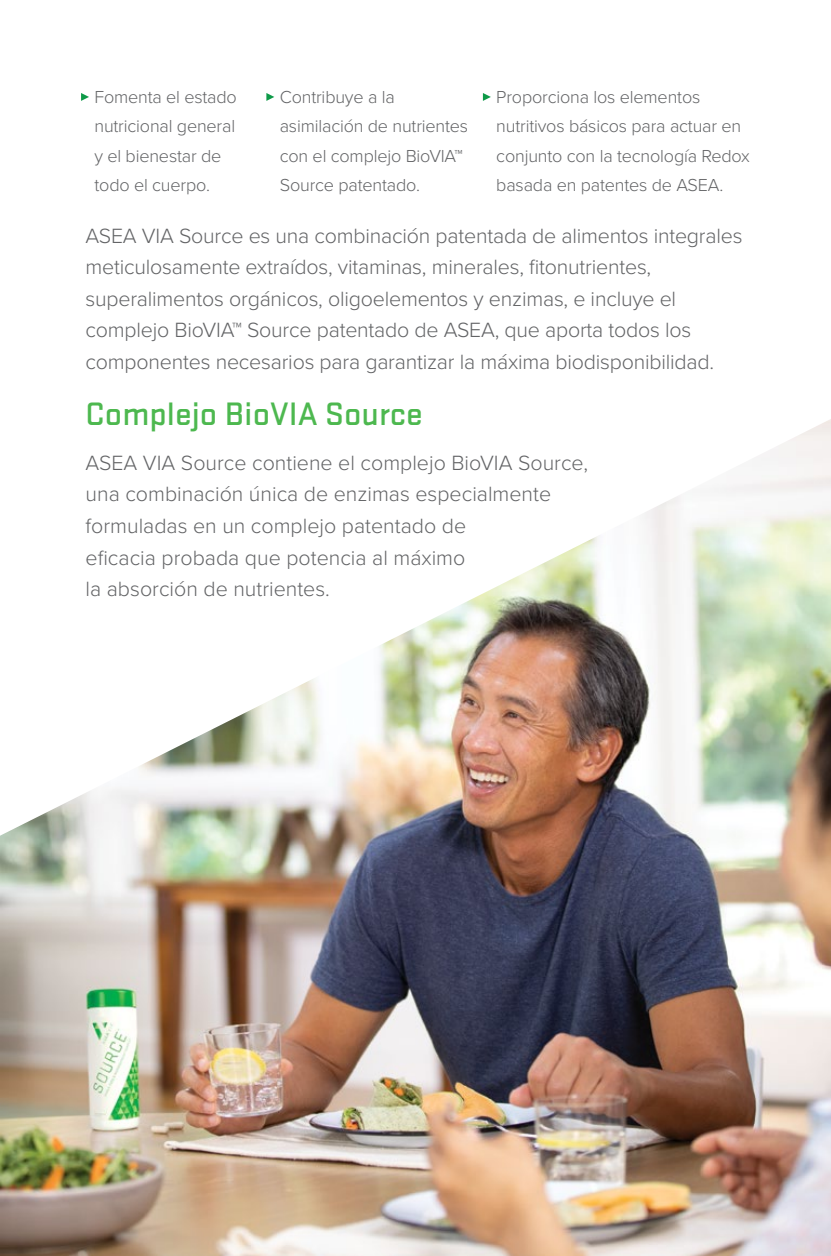
<style>
.page{position:relative;width:831px;height:1256px;background:#fff}
.page>*{position:absolute;margin:0;border:0;box-sizing:border-box;transform-origin:0 0}
.t1{font:500 33.75px "Stratum 2";color:#4db84f}
.t2{font:300 21.38px/31.5px "Proxima Nova";letter-spacing:-.01em;color:#636466}
.t3{font:300 18px/29.2px "Proxima Nova";letter-spacing:-.01em;color:#636466}
</style>
<div class="page">
<img style="left:0;top:420px;width:830px;height:836px">
<svg style="left:81px;top:93px;width:8px;height:8px"></svg>
<svg style="left:266px;top:93px;width:8px;height:8px"></svg>
<svg style="left:482px;top:93px;width:8px;height:8px"></svg>
<p class="t3" style="left:94px;top:82px;width:144px">Fomenta el estado nutricional general y el bienestar de todo el cuerpo.</p>
<p class="t3" style="left:280px;top:82px;width:190px">Contribuye a la asimilación de nutrientes con el complejo BioVIA™<br>Source patentado.</p>
<p class="t3" style="left:496px;top:82px;width:255px">Proporciona los elementos nutritivos básicos para actuar en conjunto con la tecnología Redox basada en patentes de ASEA.</p>
<p class="t2" style="left:86px;top:219px;width:658px">ASEA VIA Source es una combinación patentada de alimentos integrales meticulosamente extraídos, vitaminas, minerales, fitonutrientes, superalimentos orgánicos, oligoelementos y enzimas, e incluye el complejo BioVIA™ Source patentado de ASEA, que aporta todos los componentes necesarios para garantizar la máxima biodisponibilidad.</p>
<h1 class="t1" style="left:86px;top:391px;width:339px">Complejo BioVIA Source</h1>
<p class="t2" style="left:86px;top:446px;width:504px">ASEA VIA Source contiene el complejo BioVIA Source, una combinación única de enzimas especialmente formuladas en un complejo patentado de<br>eficacia probada que potencia al máximo<br>la absorción de nutrientes.</p>
</div>
